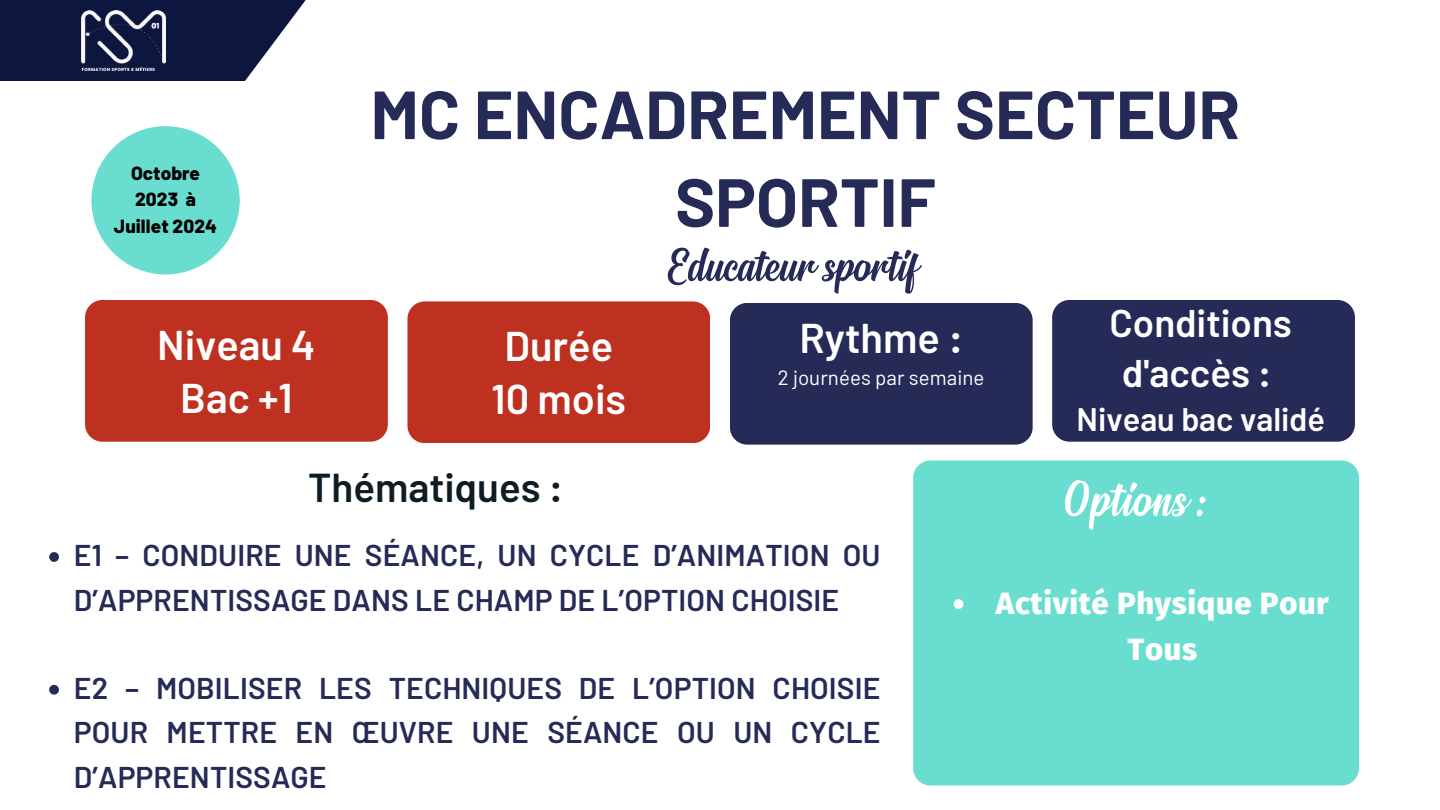
<style>
.page{position:relative;width:1440px;height:810px;background:#fff}
.page>*{position:absolute;margin:0;border:0;box-sizing:border-box;transform-origin:0 0}
.t1{font:700 68px/87.8px "Barlow";color:#262a57;text-align:center}
.t2{font:56px "Signatra DEMO";letter-spacing:.02em;color:#fff}
.t3{font:52px "Signatra DEMO";color:#262a57}
.t4{font:600 41.5px/53.2px "Barlow";color:#fff;text-align:center}
.t5{font:600 40.3px "Barlow";color:#0f1c24}
.t6{font:600 38.5px/49.5px "Barlow";color:#fff;text-align:center}
.t7{font:600 32.5px "Barlow";color:#fff}
.t8{font:800 31px/45.8px "Fira Sans";letter-spacing:.02em;color:#fff;text-align:center}
.t9{font:600 30px/44.2px "Barlow";letter-spacing:.005em;color:#262a57}
.t10{font:20.5px "Barlow";letter-spacing:.005em;color:#fff}
.t11{font:800 19px/26.2px "Barlow";letter-spacing:.005em;color:#000;text-align:center}
</style>
<div class="page">
<div style="left:85px;top:300px;width:303px;height:141px;background:#be3120;border-radius:17px"></div>
<div style="left:1052px;top:300px;width:303px;height:141px;background:#262a57;border-radius:17px"></div>
<div style="left:407px;top:301px;width:303px;height:142px;background:#be3120;border-radius:17px"></div>
<div style="left:730px;top:303px;width:303px;height:141px;background:#262a57;border-radius:17px"></div>
<svg style="left:0;top:0;width:306px;height:81px;background:#2b3357"></svg>
<img style="left:81px;top:10px;width:85px;height:61px">
<svg style="left:49px;top:552px;width:10px;height:10px"></svg>
<svg style="left:49px;top:685px;width:10px;height:10px"></svg>
<div style="left:91px;top:126px;width:149px;height:148px;background:#69ded0;border-radius:50%"></div>
<div style="left:913px;top:460px;width:446px;height:326px;background:#69ded0;border-radius:17px"></div>
<svg style="left:954px;top:599px;width:9px;height:10px"></svg>
<p class="t11" style="left:114px;top:159px;width:105px">Octobre<br>2023 à<br>Juillet 2024</p>
<h1 class="t1" style="left:371px;top:68px;width:871px">MC ENCADREMENT SECTEUR<br>SPORTIF</h1>
<h3 class="t3" style="left:668px;top:241px;width:251px">Educateur sportif</h3>
<h3 class="t4" style="left:157px;top:316px;width:160px">Niveau 4<br>Bac +1</h3>
<h3 class="t4" style="left:799px;top:310px;width:165px">Rythme :</h3>
<h3 class="t4" style="left:492px;top:318px;width:136px">Durée<br>10 mois</h3>
<p class="t10" style="left:778px;top:364px;width:208px">2 journées par semaine</p>
<p class="t6" style="left:1110px;top:297px;width:184px">Conditions d'accès :</p>
<p class="t7" style="left:1076px;top:398px;width:250px">Niveau bac validé</p>
<h3 class="t5" style="left:308px;top:462px;width:256px">Thématiques :</h3>
<p class="t9" style="left:74px;top:532px;width:808px">E1 – CONDUIRE UNE SÉANCE, UN CYCLE D’ANIMATION OU<br>D’APPRENTISSAGE DANS LE CHAMP DE L’OPTION CHOISIE</p>
<p class="t9" style="left:74px;top:665px;width:808px;text-align:justify">E2 – MOBILISER LES TECHNIQUES DE L’OPTION CHOISIE POUR METTRE EN ŒUVRE UNE SÉANCE OU UN CYCLE D’APPRENTISSAGE</p>
<h2 class="t2" style="left:1065px;top:473px;width:144px">Options :</h2>
<p class="t8" style="left:996px;top:581px;width:334px">Activité Physique Pour<br>Tous</p>
</div>
